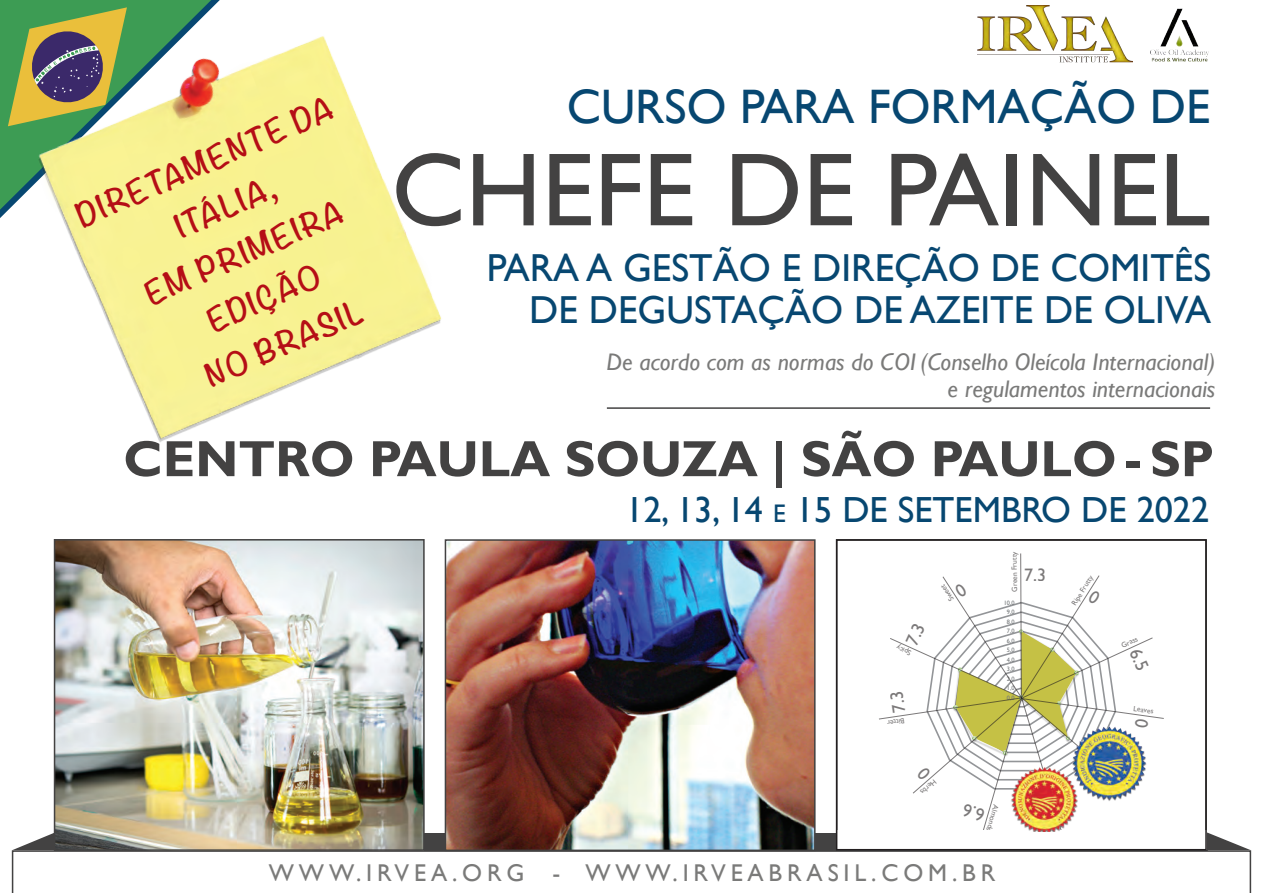
<style>
.page{position:relative;width:1263px;height:893px;background:#fff}
.page>*{position:absolute;margin:0;border:0;box-sizing:border-box;transform-origin:0 0}
.t1{font:104.55px "Gill Sans";color:#434242}
.t2{font:700 51.15px "Gill Sans";color:#434242}
.t3{font:48.45px "Gill Sans";color:#074771}
.t4{font:39px/42px "Gill Sans";color:#074771;text-align:right}
.t5{font:36.3px "Gill Sans";color:#074771}
.t6{font:700 29.1px/49.5px "Noteworthy";color:#b50e16;text-align:center}
.t7{font:24.3px "Gill Sans";letter-spacing:.2em;color:#7a7a79}
.t8{font:italic 24px/27px "Gill Sans";color:#7a7a79;text-align:right}
.t9{font:18px "Gill Sans";color:#231f20}
.t10{font:7.5px "Gill Sans";color:rgb(35 31 32/.6)}
.t11{font:6.3px "Gill Sans";color:#75797b}
.s1{font-style:inherit}
.s2{font-size:25.35px}
</style>
<div class="page">
<div style="left:55px;top:833px;width:1152px;height:17px;background:#434242"></div>
<svg style="left:12px;top:850px;width:1239px;height:43px"></svg>
<svg style="left:13px;top:832px;width:41px;height:18px"></svg>
<svg style="left:1207px;top:832px;width:43px;height:18px"></svg>
<img style="left:448px;top:542px;width:364px;height:306px">
<div style="left:445px;top:539px;width:370px;height:312px;border:2px solid #434242"></div>
<img style="left:57px;top:542px;width:365px;height:306px">
<div style="left:54px;top:539px;width:371px;height:312px;border:2px solid #434242"></div>
<div style="left:836px;top:830px;width:371px;height:20px;background:#fff"></div>
<div style="left:836px;top:539px;width:371px;height:311px;border:2px solid #231f20"></div>
<hr style="left:607px;top:407px;width:603px;height:2px;background:#434242">
<svg style="left:0;top:0;width:220px;height:218px;background:#53a05b"></svg>
<img style="left:24px;top:5px;width:417px;height:437px">
<img style="left:977px;top:5px;width:155px;height:58px">
<img style="left:1150px;top:8px;width:59px;height:54px">
<svg style="left:879px;top:553px;width:285px;height:279px"></svg>
<p class="t6" style="left:68px;top:192px;width:278px;rotate:-23deg">DIRETAMENTE DA<br>ITÁLIA,<br>EM PRIMEIRA<br>EDIÇÃO<br>NO BRASIL</p>
<h3 class="t3" style="left:567px;top:79px;width:645px">CURSO PARA FORMAÇÃO DE</h3>
<h1 class="t1" style="left:391px;top:129px;width:820px">CHEFE DE PAINEL</h1>
<h3 class="t4" style="left:487px;top:248px;width:726px">PARA A GESTÃO E DIREÇÃO DE COMITÊS<br>DE DEGUSTAÇÃO DE AZEITE DE OLIVA</h3>
<p class="t8" style="left:606px;top:348px;width:610px">De acordo com as normas do COI (Conselho Oleícola Internacional) e regulamentos internacionais</p>
<h2 class="t2" style="left:123px;top:428px;width:1092px">CENTRO PAULA SOUZA <span class="s1">|</span> SÃO PAULO <span class="s1">-</span> SP</h2>
<h3 class="t5" style="left:625px;top:489px;width:585px">12, 13, 14 <span class="s2">E</span> 15 DE SETEMBRO DE 2022</h3>
<p class="t10" style="left:909px;top:657px;width:17px;rotate:-156deg">SPICY</p>
<p class="t10" style="left:948px;top:603px;width:20px;rotate:-123deg">SWEET</p>
<p class="t10" style="left:905px;top:725px;width:19px;rotate:171deg">BITTER</p>
<p class="t10" style="left:938px;top:784px;width:20px;rotate:138deg">HERBS</p>
<p class="t10" style="left:1010px;top:592px;width:42px;rotate:-91deg">GREEN FRUTTY</p>
<p class="t9" style="left:1024px;top:564px;width:23px">7.3</p>
<p class="t11" style="left:1004px;top:599px;width:12px">10,0</p>
<p class="t11" style="left:1007px;top:608px;width:9px">9,0</p>
<p class="t11" style="left:1007px;top:618px;width:9px">8,0</p>
<p class="t11" style="left:1007px;top:627px;width:9px">7,0</p>
<p class="t11" style="left:1007px;top:637px;width:9px">6,0</p>
<p class="t11" style="left:1007px;top:646px;width:9px">5,0</p>
<p class="t11" style="left:1007px;top:656px;width:9px">4,0</p>
<p class="t11" style="left:1007px;top:665px;width:9px">3,0</p>
<p class="t11" style="left:1007px;top:675px;width:9px">2,0</p>
<p class="t11" style="left:1007px;top:684px;width:9px">1,0</p>
<p class="t11" style="left:1007px;top:694px;width:9px">0,0</p>
<p class="t10" style="left:1000px;top:806px;width:29px;rotate:106deg">ALMONDS</p>
<p class="t7" style="left:269px;top:859px;width:535px">WWW.IRVEA .OR G - WWW.IRVEA BRASIL</p>
<p class="t7" style="left:871px;top:859px;width:33px">.COM</p>
<p class="t7" style="left:952px;top:859px;width:43px">.BR</p>
<p class="t10" style="left:1070px;top:602px;width:36px;rotate:-58deg">RIPE FRUTTY</p>
<p class="t10" style="left:1120px;top:642px;width:19px;rotate:-25deg">GRASS</p>
<p class="t10" style="left:1134px;top:704px;width:22px;rotate:8deg">LEAVES</p>
</div>
